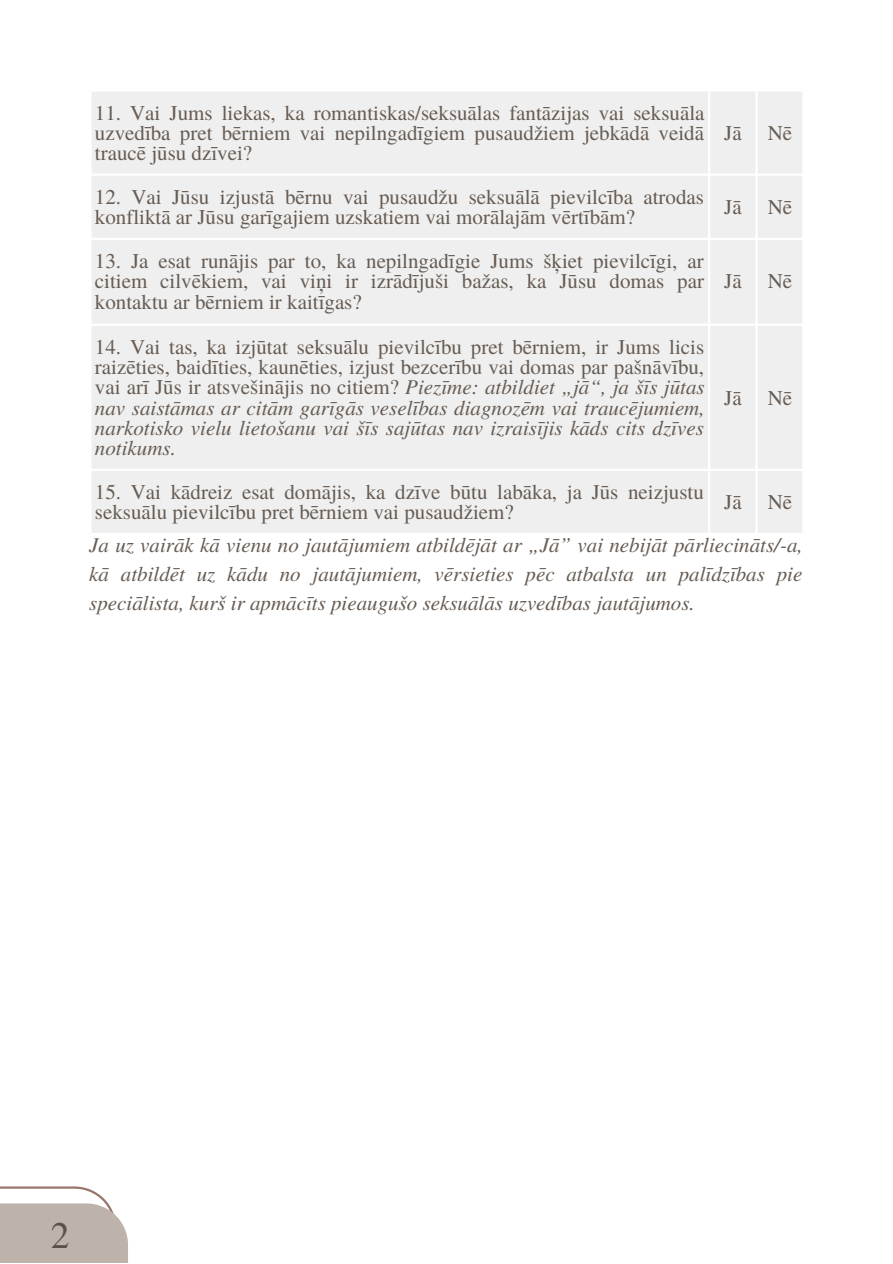
<style>
.page{position:relative;width:893px;height:1264px;background:#fff}
.page>*{position:absolute;margin:0;border:0;box-sizing:border-box;transform-origin:0 0}
.t1{font:37.5px "Te X Gyre Termes";color:#59514b}
.t2{font:italic 21px/20.2px "Te X Gyre Termes";color:#675c53;text-align:justify}
.t3{font:21px/20.2px "Te X Gyre Termes";color:#675c53;text-align:justify}
.s1{font-style:normal}
</style>
<div class="page">
<div style="left:92px;top:92px;width:710px;height:441px;background:#efefef"></div>
<hr style="left:708px;top:91px;width:2px;height:442px;background:#fff">
<hr style="left:755px;top:91px;width:2px;height:442px;background:#fff">
<hr style="left:89px;top:174px;width:715px;height:2px;background:#fff">
<hr style="left:89px;top:238px;width:715px;height:2px;background:#fff">
<hr style="left:89px;top:323px;width:715px;height:3px;background:#fff">
<hr style="left:89px;top:468px;width:715px;height:3px;background:#fff">
<svg style="left:0;top:1186px;width:108px;height:17px"></svg>
<div style="left:0;top:1203px;width:128px;height:59px;background:#bdb3ab"></div>
<p class="t3" style="left:95px;top:101px;width:611px">11. Vai Jums liekas, ka romantiskas/seksuālas fantāzijas vai seksuāla uzvedība pret bērniem vai nepilngadīgiem pusaudžiem jebkādā veidā traucē jūsu dzīvei?</p>
<p class="t3" style="left:724px;top:122px;width:70px">Jā Nē</p>
<p class="t3" style="left:95px;top:186px;width:610px">12. Vai Jūsu izjustā bērnu vai pusaudžu seksuālā pievilcība atrodas konfliktā ar Jūsu garīgajiem uzskatiem vai morālajām vērtībām?</p>
<p class="t3" style="left:724px;top:196px;width:70px">Jā Nē</p>
<p class="t3" style="left:95px;top:250px;width:610px">13. Ja esat runājis par to, ka nepilngadīgie Jums šķiet pievilcīgi, ar citiem cilvēkiem, vai viņi ir izrādījuši bažas, ka Jūsu domas par kontaktu ar bērniem ir kaitīgas?</p>
<p class="t3" style="left:724px;top:270px;width:70px">Jā Nē</p>
<p class="t2" style="left:95px;top:335px;width:611px"><span class="s1">14. Vai tas, ka izjūtat seksuālu pievilcību pret bērniem, ir Jums licis raizēties, baidīties, kaunēties, izjust bezcerību vai domas par pašnāvību, vai arī Jūs ir atsvešinājis no citiem?</span> Piezīme: atbildiet „jā“, ja šīs jūtas nav saistāmas ar citām garīgās veselības diagnozēm vai traucējumiem, narkotisko vielu lietošanu vai šīs sajūtas nav izraisījis kāds cits dzīves notikums.</p>
<p class="t3" style="left:724px;top:386px;width:70px">Jā Nē</p>
<p class="t3" style="left:95px;top:481px;width:610px">15. Vai kādreiz esat domājis, ka dzīve būtu labāka, ja Jūs neizjustu seksuālu pievilcību pret bērniem vai pusaudžiem?</p>
<p class="t3" style="left:724px;top:491px;width:70px">Jā Nē</p>
<p class="t2" style="left:89px;top:529px;width:715px;line-height:29.2px">Ja uz vairāk kā vienu no jautājumiem atbildējāt ar „Jā” vai nebijāt pārliecināts/-a, kā atbildēt uz kādu no jautājumiem, vērsieties pēc atbalsta un palīdzības pie speciālista, kurš ir apmācīts pieaugušo seksuālās uzvedības jautājumos.</p>
<h1 class="t1" style="left:51px;top:1207px;width:20px">2</h1>
</div>
